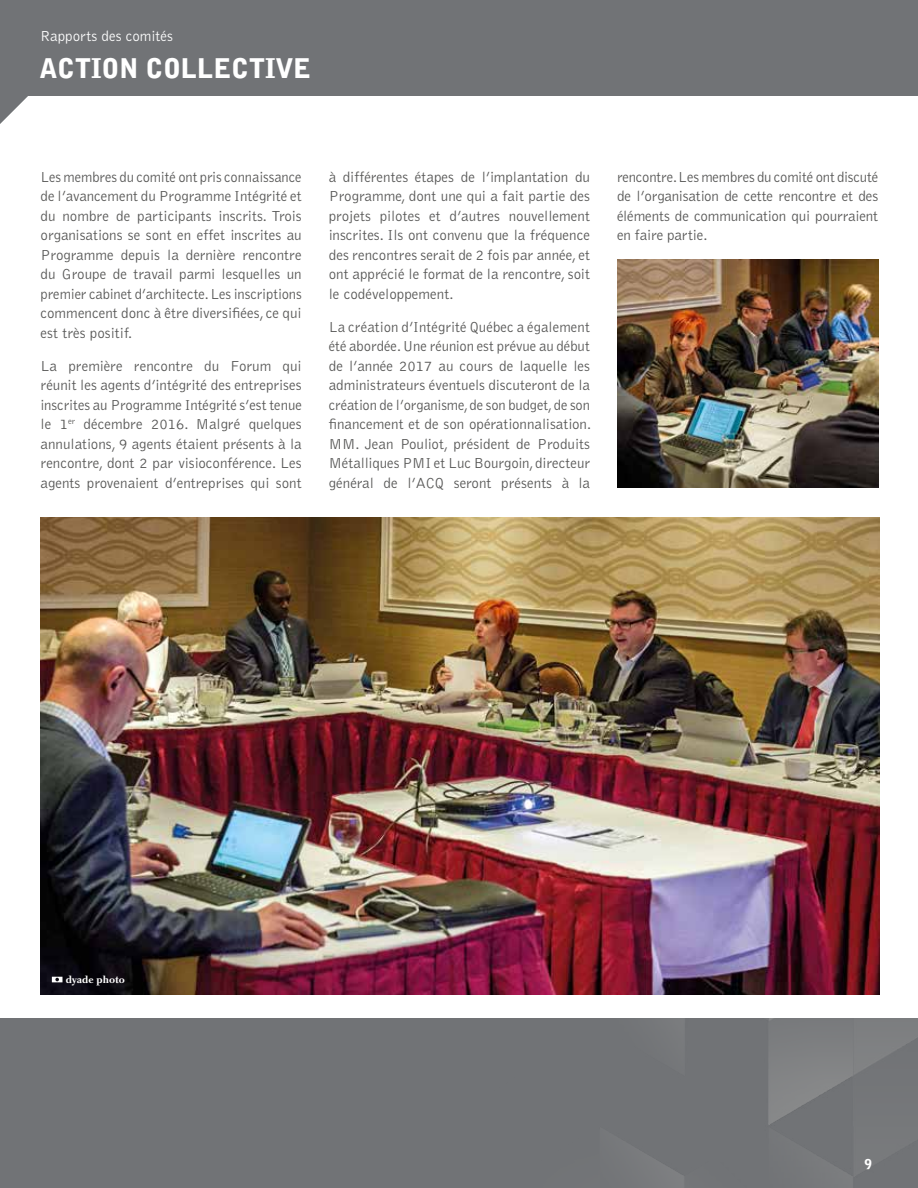
<style>
.page{position:relative;width:918px;height:1188px;background:#fff}
.page>*{position:absolute;margin:0;border:0;box-sizing:border-box;transform-origin:0 0}
.t1{font:900 27px "Bell Gothic Std";letter-spacing:-.01em;color:#fff}
.t2{font:300 15px/19.5px "Bell Gothic Std";color:#575756;text-align:justify}
.t3{font:300 15px "Bell Gothic Std";color:#fff}
.t4{font:900 13.5px "Bell Gothic Std";color:#fff}
.t5{font:700 10.5px "Charlotte Std";color:#fff}
</style>
<div class="page">
<div style="left:0;top:0;width:918px;height:95px;background:#717376"></div>
<svg style="left:0;top:95px;width:35px;height:29px"></svg>
<div style="left:0;top:1019px;width:918px;height:169px;background:#717376"></div>
<img style="left:650px;top:1019px;width:268px;height:169px">
<img style="left:40px;top:517px;width:839px;height:478px">
<svg style="left:52px;top:977px;width:10px;height:5px"></svg>
<img style="left:618px;top:259px;width:260px;height:228px">
<p class="t3" style="left:40px;top:28px;width:134px">Rapports des comités</p>
<h1 class="t1" style="left:39px;top:52px;width:273px">ACTION COLLECTIVE</h1>
<p class="t2" style="left:40px;top:167px;width:263px">Les membres du comité ont pris connaissance de l’avancement du Programme Intégrité et du nombre de participants inscrits. Trois organisations se sont en effet inscrites au Programme depuis la dernière rencontre du Groupe de travail parmi lesquelles un premier cabinet d’architecte. Les inscriptions commencent donc à être diversifiées, ce qui est très positif.</p>
<p class="t2" style="left:40px;top:356px;width:263px">La première rencontre du Forum qui réunit les agents d’intégrité des entreprises inscrites au Programme Intégrité s’est tenue le 1<sup>er</sup> décembre 2016. Malgré quelques annulations, 9 agents étaient présents à la rencontre, dont 2 par visioconférence. Les agents provenaient d’entreprises qui sont</p>
<p class="t2" style="left:329px;top:167px;width:263px">à différentes étapes de l’implantation du Programme, dont une qui a fait partie des projets pilotes et d’autres nouvellement inscrites. Ils ont convenu que la fréquence des rencontres serait de 2 fois par année, et ont apprécié le format de la rencontre, soit le codéveloppement.</p>
<p class="t2" style="left:329px;top:317px;width:264px">La création d’Intégrité Québec a également été abordée. Une réunion est prévue au début de l’année 2017 au cours de laquelle les administrateurs éventuels discuteront de la création de l’organisme, de son budget, de son financement et de son opérationnalisation.<br>MM. Jean Pouliot, président de Produits Métalliques PMI et Luc Bourgoin, directeur général de l’ACQ seront présents à la</p>
<p class="t2" style="left:617px;top:167px;width:263px">rencontre. Les membres du comité ont discuté de l’organisation de cette rencontre et des éléments de communication qui pourraient en faire partie.</p>
<p class="t5" style="left:66px;top:973px;width:61px">dyade photo</p>
<p class="t4" style="left:864px;top:1156px;width:9px">9</p>
</div>
